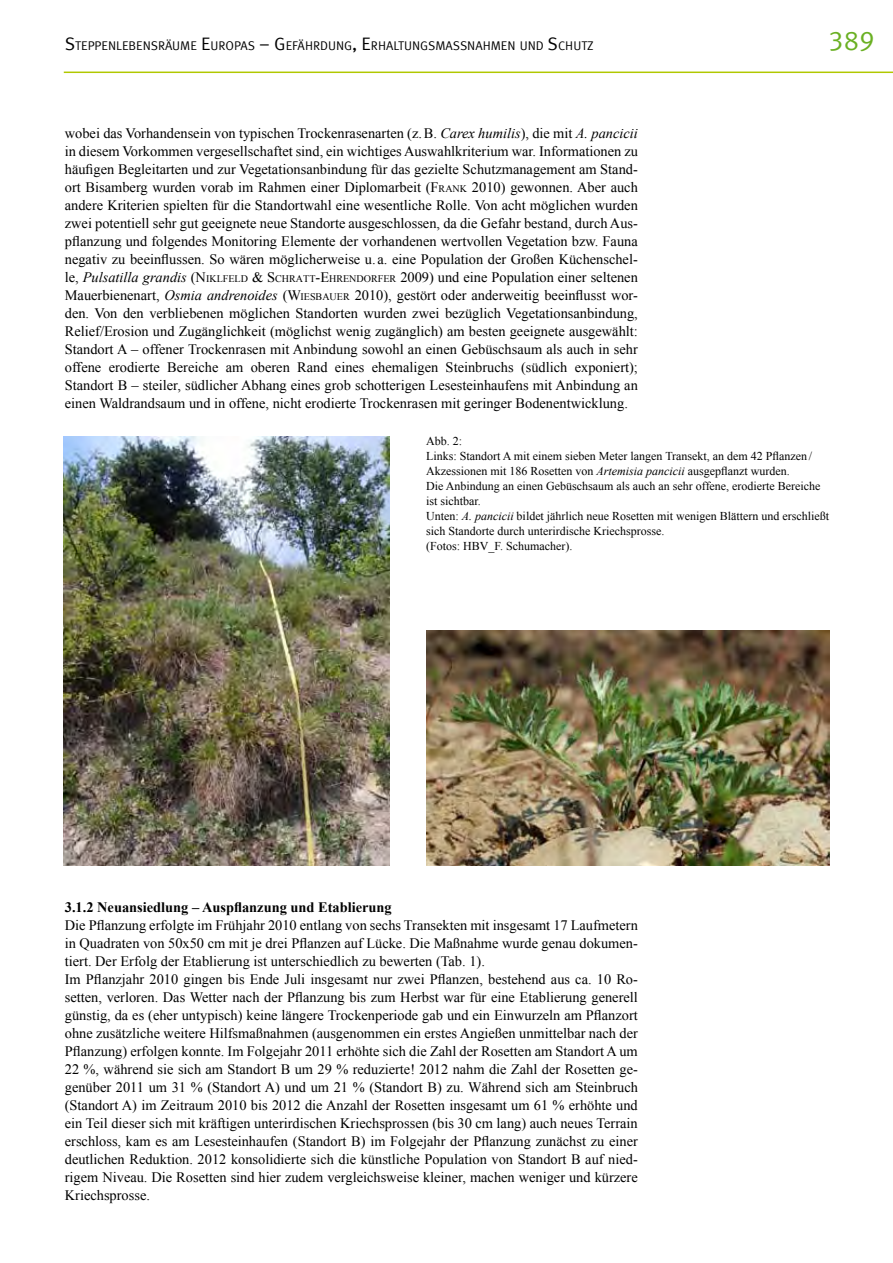
<style>
.page{position:relative;width:893px;height:1263px;background:#fff}
.page>*{position:absolute;margin:0;border:0;box-sizing:border-box;transform-origin:0 0}
.t1{font:27px "Meta Offc Pro Norm";color:#6ab023}
.t2{font:14.4px/18px "Times New Roman";color:#000;text-align:justify}
.t3{font:700 14.4px "Times New Roman";color:#000}
.t4{font:12.6px "Meta Offc Pro Norm";color:#000}
.t5{font:12px/15px "Times New Roman";color:#000}
.s1{font-size:18px}
.s2{font-style:italic}
.s3{font-style:inherit}
.s4{font-size:10.05px}
</style>
<div class="page">
<hr style="left:64px;top:72px;width:829px;height:1px;background:#b1c800">
<img style="left:426px;top:630px;width:403px;height:235px">
<img style="left:64px;top:436px;width:326px;height:429px">
<p class="t4" style="left:65px;top:36px;width:530px"><span class="s1">S</span>TEPPENLEBENSRÄUME <span class="s1">E</span>UROPAS <span class="s1">– G</span>EFÄHRDUNG<span class="s1">, E</span>RHALTUNGSMASSNAHMEN UND <span class="s1">S</span>CHUTZ</p>
<h1 class="t1" style="left:828px;top:20px;width:48px">389</h1>
<p class="t2" style="left:65px;top:124px;width:575px">wobei das Vorhandensein von typischen Trockenrasenarten (z.B. <span class="s2">Carex humilis</span>), die mit <span class="s2">A. pancicii </span>in diesem Vorkommen vergesellschaftet sind, ein wichtiges Auswahlkriterium war. Informationen zu häufigen Begleitarten und zur Vegetationsanbindung für das gezielte Schutzmanagement am Stand&shy;ort Bisamberg wurden vorab im Rahmen einer Diplomarbeit (<span class="s3">F</span><span class="s4">RANK</span> 2010) gewonnen. Aber auch andere Kriterien spielten für die Standortwahl eine wesentliche Rolle. Von acht möglichen wurden zwei potentiell sehr gut geeignete neue Standorte ausgeschlossen, da die Gefahr bestand, durch Aus&shy;pflanzung und folgendes Monitoring Elemente der vorhandenen wertvollen Vegetation bzw. Fauna negativ zu beeinflussen. So wären möglicherweise u. a. eine Population der Großen Küchenschel&shy;le, <span class="s2">Pulsatilla grandis</span> (<span class="s3">N</span><span class="s4">IKLFELD</span> &amp; <span class="s3">S</span> <span class="s4">CHRATT</span><span class="s3">-E</span><span class="s4">HRENDORFER</span> 2009) und eine Population einer seltenen Mauerbienenart, <span class="s2">Osmia andrenoides</span> (<span class="s3">W</span><span class="s4">IESBAUER</span> 2010), gestört oder anderweitig beeinflusst wor&shy;den. Von den verbliebenen möglichen Standorten wurden zwei bezüglich Vegetationsanbindung, Relief/Erosion und Zugänglichkeit (möglichst wenig zugänglich) am besten geeignete ausgewählt:<br>Standort A – offener Trockenrasen mit Anbindung sowohl an einen Gebüschsaum als auch in sehr offene erodierte Bereiche am oberen Rand eines ehemaligen Steinbruchs (südlich exponiert); Standort B – steiler, südlicher Abhang eines grob schotterigen Lesesteinhaufens mit Anbindung an einen Waldrandsaum und in offene, nicht erodierte Trockenrasen mit geringer Bodenentwicklung.</p>
<p class="t5" style="left:426px;top:433px;width:404px">Abb. 2:<br>Links: Standort A mit einem sieben Meter langen Transekt, an dem 42 Pflanzen/ Akzessionen mit 186 Rosetten von <span class="s2">Artemisia pancicii</span> ausgepflanzt wurden.<br>Die Anbindung an einen Gebüschsaum als auch an sehr offene, erodierte Bereiche ist sichtbar.<br>Unten: <span class="s2">A. pancicii</span> bildet jährlich neue Rosetten mit wenigen Blättern und erschließt sich Standorte durch unterirdische Kriechsprosse.<br>(Fotos: HBV_F. Schumacher).</p>
<p class="t3" style="left:65px;top:897px;width:328px">3.1.2 Neuansiedlung – Auspflanzung und Etablierung</p>
<p class="t2" style="left:65px;top:916px;width:575px;text-align:left">Die Pflanzung erfolgte im Frühjahr 2010 entlang von sechs Transekten mit insgesamt 17 Laufmetern in Quadraten von 50x50 cm mit je drei Pflanzen auf Lücke. Die Maßnahme wurde genau dokumen&shy;tiert. Der Erfolg der Etablierung ist unterschiedlich zu bewerten (Tab. 1).<br>Im Pflanzjahr 2010 gingen bis Ende Juli insgesamt nur zwei Pflanzen, bestehend aus ca. 10 Ro&shy;setten, verloren. Das Wetter nach der Pflanzung bis zum Herbst war für eine Etablierung generell günstig, da es (eher untypisch) keine längere Trockenperiode gab und ein Einwurzeln am Pflanzort ohne zusätzliche weitere Hilfsmaßnahmen (ausgenommen ein erstes Angießen unmittelbar nach der Pflanzung) erfolgen konnte. Im Folgejahr 2011 erhöhte sich die Zahl der Rosetten am Standort A um 22 %, während sie sich am Standort B um 29 % reduzierte! 2012 nahm die Zahl der Rosetten ge&shy;genüber 2011 um 31 % (Standort A) und um 21 % (Standort B) zu. Während sich am Steinbruch (Standort A) im Zeitraum 2010 bis 2012 die Anzahl der Rosetten insgesamt um 61 % erhöhte und ein Teil dieser sich mit kräftigen unterirdischen Kriechsprossen (bis 30 cm lang) auch neues Terrain erschloss, kam es am Lesesteinhaufen (Standort B) im Folgejahr der Pflanzung zunächst zu einer deutlichen Reduktion. 2012 konsolidierte sich die künstliche Population von Standort B auf nied&shy;rigem Niveau. Die Rosetten sind hier zudem vergleichsweise kleiner, machen weniger und kürzere Kriechsprosse.</p>
</div>
